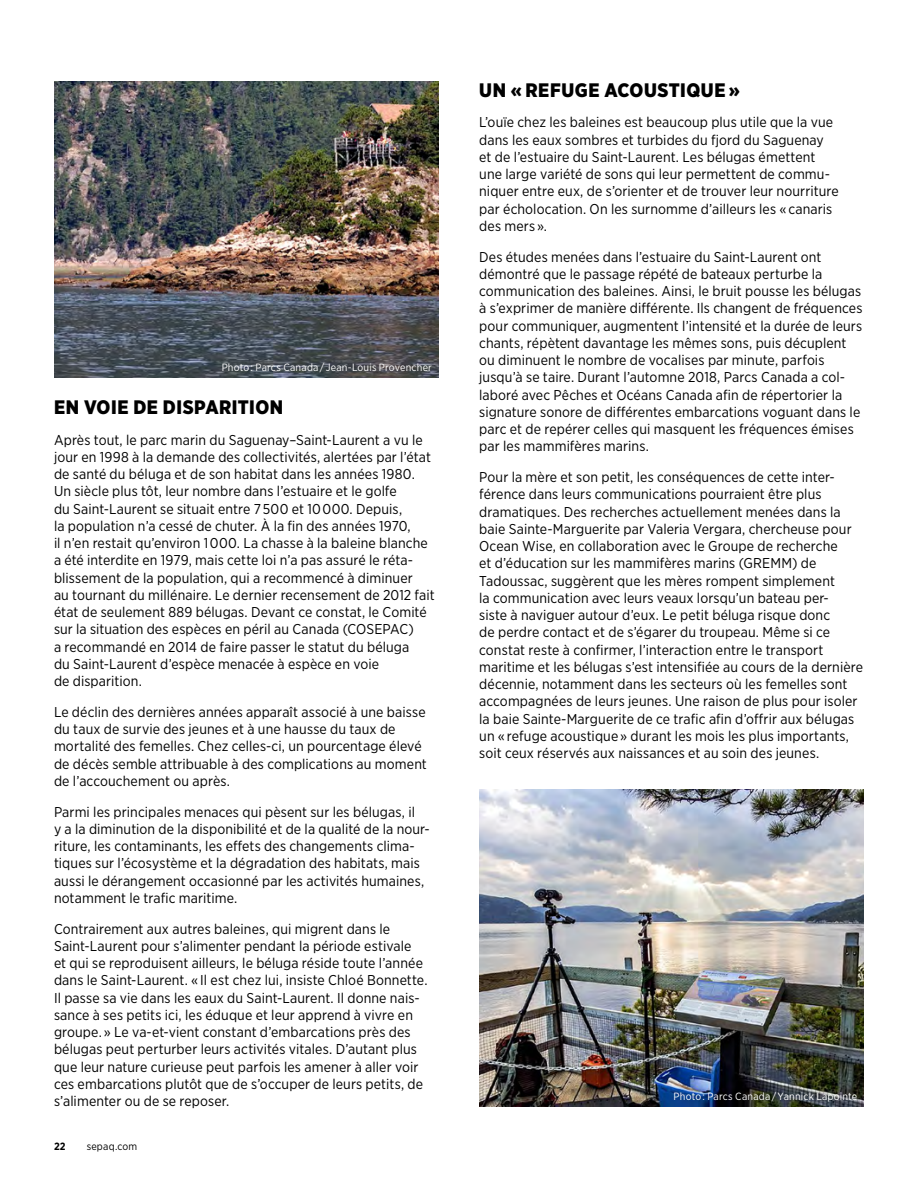
<style>
.page{position:relative;width:918px;height:1188px;background:#fff}
.page>*{position:absolute;margin:0;border:0;box-sizing:border-box;transform-origin:0 0}
.t1{font:900 19.5px "Gotham Narrow";letter-spacing:.025em;color:#000}
.t2{font:14.25px/17.2px "Gotham Narrow";letter-spacing:.01em;color:#000}
.t3{font:10.5px "Gotham Narrow";letter-spacing:.02em;color:#fff}
.t4{font:10.5px "Gotham Narrow";letter-spacing:.02em;color:#000}
.t5{font:700 10.5px "Gotham Narrow";color:#000}
</style>
<div class="page">
<img style="left:479px;top:790px;width:385px;height:317px">
<img style="left:54px;top:81px;width:385px;height:297px">
<p class="t3" style="left:222px;top:361px;width:212px">Photo : Parcs Canada / Jean-Louis Provencher</p>
<h1 class="t1" style="left:54px;top:394px;width:231px">EN VOIE DE DISPARITION</h1>
<p class="t2" style="left:54px;top:431px;width:382px">Après tout, le parc marin du Saguenay–Saint-Laurent a vu le jour en 1998 à la demande des collectivités, alertées par l’état de santé du béluga et de son habitat dans les années 1980.<br>Un siècle plus tôt, leur nombre dans l’estuaire et le golfe<br>du Saint-Laurent se situait entre 7 500 et 10 000. Depuis,<br>la population n’a cessé de chuter. À la fin des années 1970,<br>il n’en restait qu’environ 1 000. La chasse à la baleine blanche a été interdite en 1979, mais cette loi n’a pas assuré le réta&shy;blissement de la population, qui a recommencé à diminuer<br>au tournant du millénaire. Le dernier recensement de 2012 fait état de seulement 889 bélugas. Devant ce constat, le Comité sur la situation des espèces en péril au Canada (COSEPAC)<br>a recommandé en 2014 de faire passer le statut du béluga<br>du Saint-Laurent d’espèce menacée à espèce en voie<br>de disparition.</p>
<p class="t2" style="left:54px;top:703px;width:374px">Le déclin des dernières années apparaît associé à une baisse du taux de survie des jeunes et à une hausse du taux de mortalité des femelles. Chez celles-ci, un pourcentage élevé de décès semble attribuable à des complications au moment de l’accouchement ou après.</p>
<p class="t2" style="left:54px;top:803px;width:377px">Parmi les principales menaces qui pèsent sur les bélugas, il<br>y a la diminution de la disponibilité et de la qualité de la nour&shy;riture, les contaminants, les effets des changements clima&shy;tiques sur l’écosystème et la dégradation des habitats, mais aussi le dérangement occasionné par les activités humaines, notamment le trafic maritime.</p>
<p class="t2" style="left:54px;top:920px;width:375px">Contrairement aux autres baleines, qui migrent dans le Saint-Laurent pour s’alimenter pendant la période estivale<br>et qui se reproduisent ailleurs, le béluga réside toute l’année dans le Saint-Laurent. « Il est chez lui, insiste Chloé Bonnette.<br>Il passe sa vie dans les eaux du Saint-Laurent. Il donne nais&shy;sance à ses petits ici, les éduque et leur apprend à vivre en groupe. » Le va-et-vient constant d’embarcations près des bélugas peut perturber leurs activités vitales. D’autant plus que leur nature curieuse peut parfois les amener à aller voir ces embarcations plutôt que de s’occuper de leurs petits, de s’alimenter ou de se reposer.</p>
<p class="t5" style="left:54px;top:1140px;width:13px">22</p>
<p class="t4" style="left:87px;top:1140px;width:52px">sepaq.com</p>
<h1 class="t1" style="left:479px;top:77px;width:262px">UN « REFUGE ACOUSTIQUE »</h1>
<p class="t2" style="left:479px;top:113px;width:361px">L’ouïe chez les baleines est beaucoup plus utile que la vue dans les eaux sombres et turbides du fjord du Saguenay et de l’estuaire du Saint-Laurent. Les bélugas émettent une large variété de sons qui leur permettent de commu&shy;niquer entre eux, de s’orienter et de trouver leur nourriture par écholocation. On les surnomme d’ailleurs les « canaris des mers ».</p>
<p class="t2" style="left:479px;top:248px;width:385px">Des études menées dans l’estuaire du Saint-Laurent ont démontré que le passage répété de bateaux perturbe la communication des baleines. Ainsi, le bruit pousse les bélugas à s’exprimer de manière différente. Ils changent de fréquences pour communiquer, augmentent l’intensité et la durée de leurs chants, répètent davantage les mêmes sons, puis décuplent ou diminuent le nombre de vocalises par minute, parfois jusqu’à se taire. Durant l’automne 2018, Parcs Canada a col&shy;laboré avec Pêches et Océans Canada afin de répertorier la signature sonore de différentes embarcations voguant dans le parc et de repérer celles qui masquent les fréquences émises par les mammifères marins.</p>
<p class="t2" style="left:479px;top:468px;width:385px">Pour la mère et son petit, les conséquences de cette inter&shy;férence dans leurs communications pourraient être plus dramatiques. Des recherches actuellement menées dans la baie Sainte-Marguerite par Valeria Vergara, chercheuse pour Ocean Wise, en collaboration avec le Groupe de recherche<br>et d’éducation sur les mammifères marins (GREMM) de Tadoussac, suggèrent que les mères rompent simplement<br>la communication avec leurs veaux lorsqu’un bateau per-<br>siste à naviguer autour d’eux. Le petit béluga risque donc<br>de perdre contact et de s’égarer du troupeau. Même si ce constat reste à confirmer, l’interaction entre le transport maritime et les bélugas s’est intensifiée au cours de la dernière décennie, notamment dans les secteurs où les femelles sont accompagnées de leurs jeunes. Une raison de plus pour isoler la baie Sainte-Marguerite de ce trafic afin d’offrir aux bélugas un « refuge acoustique » durant les mois les plus importants, soit ceux réservés aux naissances et au soin des jeunes.</p>
<p class="t3" style="left:674px;top:1090px;width:185px">Photo : Parcs Canada / Yannick Lapointe</p>
</div>
